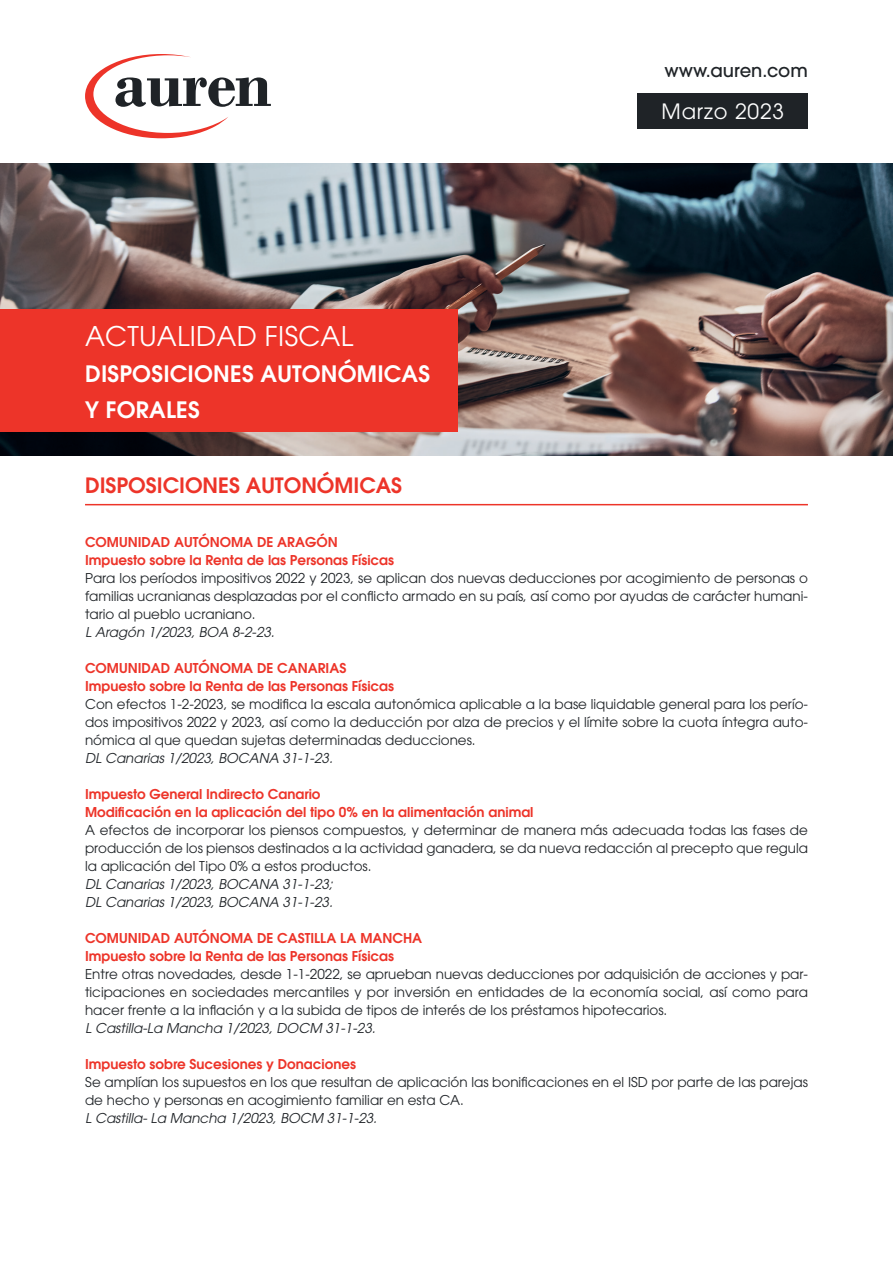
<style>
.page{position:relative;width:893px;height:1263px;background:#fff}
.page>*{position:absolute;margin:0;border:0;box-sizing:border-box;transform-origin:0 0}
.t1{font:27px "ITC Avant Garde Pro";letter-spacing:.01em;color:#fff}
.t2{font:600 22.5px/36px "ITC Avant Garde Pro";letter-spacing:.01em;color:#fff}
.t3{font:600 21px "ITC Avant Garde Pro";color:#ed3429}
.t4{font:21px "ITC Avant Garde Pro";letter-spacing:.04em;color:#fff}
.t5{font:500 18px "ITC Avant Garde Pro";color:#1f2327}
.t6{font:13.5px/18px "ITC Avant Garde Pro";color:#1f2327;text-align:justify}
.t7{font:600 13.5px/18px "ITC Avant Garde Pro";color:#ed3429}
.t8{font:italic 13.5px/18px "ITC Avant Garde Pro";color:#1f2327}
</style>
<div class="page">
<svg style="left:85px;top:54px;width:186px;height:84px"></svg>
<img style="left:0;top:163px;width:893px;height:292px">
<div style="left:0;top:309px;width:457px;height:123px;background:#ed3429"></div>
<hr style="left:85px;top:504px;width:723px;height:1px;background:#ed3429">
<div style="left:638px;top:93px;width:170px;height:36px;background:#1f2327"></div>
<h1 class="t1" style="left:85px;top:319px;width:270px">ACTUALIDAD FISCAL</h1>
<h2 class="t2" style="left:85px;top:355px;width:347px">DISPOSICIONES AUTONÓMICAS<br>Y FORALES</h2>
<h3 class="t5" style="left:664px;top:59px;width:145px">www.auren.com</h3>
<h3 class="t4" style="left:662px;top:98px;width:124px">Marzo 2023</h3>
<h3 class="t3" style="left:85px;top:471px;width:319px">DISPOSICIONES AUTONÓMICAS</h3>
<p class="t7" style="left:85px;top:533px;width:311px">COMUNIDAD AUTÓNOMA DE ARAGÓN<br>Impuesto sobre la Renta de las Personas Físicas</p>
<p class="t6" style="left:85px;top:569px;width:724px">Para los períodos impositivos 2022 y 2023, se aplican dos nuevas deducciones por acogimiento de personas o familias ucranianas desplazadas por el conflicto armado en su país, así como por ayudas de carácter humani&shy;tario al pueblo ucraniano.</p>
<p class="t8" style="left:85px;top:623px;width:191px">L Aragón 1/2023, BOA 8-2-23.</p>
<p class="t7" style="left:85px;top:659px;width:311px">COMUNIDAD AUTÓNOMA DE CANARIAS<br>Impuesto sobre la Renta de las Personas Físicas</p>
<p class="t6" style="left:85px;top:695px;width:724px">Con efectos 1-2-2023, se modifica la escala autonómica aplicable a la base liquidable general para los perío&shy;dos impositivos 2022 y 2023, así como la deducción por alza de precios y el límite sobre la cuota íntegra auto&shy;nómica al que quedan sujetas determinadas deducciones.</p>
<p class="t8" style="left:85px;top:749px;width:249px">DL Canarias 1/2023, BOCANA 31-1-23.</p>
<p class="t7" style="left:85px;top:785px;width:450px">Impuesto General Indirecto Canario<br>Modificación en la aplicación del tipo 0% en la alimentación animal</p>
<p class="t6" style="left:85px;top:821px;width:724px">A efectos de incorporar los piensos compuestos, y determinar de manera más adecuada todas las fases de producción de los piensos destinados a la actividad ganadera, se da nueva redacción al precepto que regula la aplicación del Tipo 0% a estos productos.</p>
<p class="t8" style="left:85px;top:875px;width:249px">DL Canarias 1/2023, BOCANA 31-1-23;<br>DL Canarias 1/2023, BOCANA 31-1-23.</p>
<p class="t7" style="left:85px;top:929px;width:339px">COMUNIDAD AUTÓNOMA DE CASTILLA LA MANCHA<br>Impuesto sobre la Renta de las Personas Físicas</p>
<p class="t6" style="left:85px;top:965px;width:724px">Entre otras novedades, desde 1-1-2022, se aprueban nuevas deducciones por adquisición de acciones y par&shy;ticipaciones en sociedades mercantiles y por inversión en entidades de la economía social, así como para hacer frente a la inflación y a la subida de tipos de interés de los préstamos hipotecarios.</p>
<p class="t8" style="left:85px;top:1019px;width:292px">L Castilla-La Mancha 1/2023, DOCM 31-1-23.</p>
<p class="t7" style="left:85px;top:1055px;width:272px">Impuesto sobre Sucesiones y Donaciones</p>
<p class="t6" style="left:85px;top:1073px;width:724px">Se amplían los supuestos en los que resultan de aplicación las bonificaciones en el ISD por parte de las parejas de hecho y personas en acogimiento familiar en esta CA.</p>
<p class="t8" style="left:85px;top:1109px;width:293px">L Castilla- La Mancha 1/2023, BOCM 31-1-23.</p>
</div>
